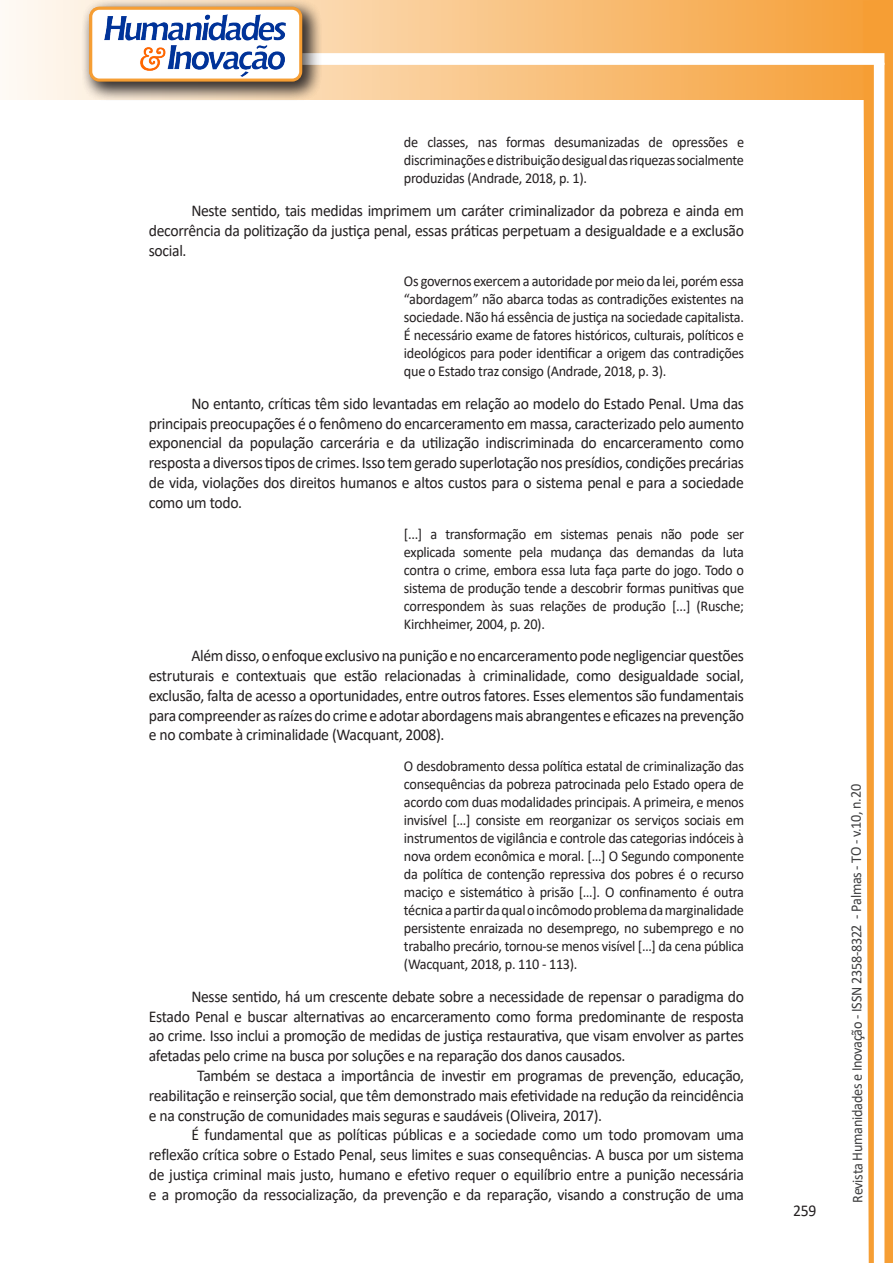
<style>
.page{position:relative;width:893px;height:1263px;background:#fff}
.page>*{position:absolute;margin:0;border:0;box-sizing:border-box;transform-origin:0 0}
.texto{font:16.5px/19.8px "Calibri";letter-spacing:-.02em;color:#231f20;text-align:justify;scale:.95 1}
.citacao{font:15px/18px "Calibri";letter-spacing:-.02em;color:#231f20;text-align:justify;scale:.95 1}
.t1{font:15px "Calibri";letter-spacing:-.025em;color:#3e3e3f;scale:.95 1}
</style>
<div class="page">
<svg style="left:5px;top:0;width:858px;height:100px;background:#f9c484"></svg>
<div style="left:302px;top:53px;width:582px;height:12px;background:#fff;border:2px solid #fff"></div>
<svg style="left:863px;top:0;width:30px;height:1263px"></svg>
<div style="left:81px;top:0;width:241px;height:102px;background:#231f20;opacity:.75"></div>
<div style="left:91px;top:8px;width:210px;height:72px;background:#fff;border-radius:9px"></div>
<img style="left:104px;top:14px;width:181px;height:62px">
<div style="left:89px;top:7px;width:213px;height:75px;border:3px solid #f69e34;border-radius:9px"></div>
<p class="citacao" style="left:404px;top:133px;width:360px">de classes, nas formas desumanizadas de opressões e discriminações e distribuição desigual das riquezas socialmente produzidas (Andrade, 2018, p. 1).</p>
<p class="texto" style="left:149px;top:200px;width:628px;text-indent:43px">Neste sentido, tais medidas imprimem um caráter criminalizador da pobreza e ainda em decorrência da politização da justiça penal, essas práticas perpetuam a desigualdade e a exclusão social.</p>
<p class="citacao" style="left:404px;top:272px;width:359px">Os governos exercem a autoridade por meio da lei, porém essa “abordagem” não abarca todas as contradições existentes na sociedade. Não há essência de justiça na sociedade capitalista.<br>É necessário exame de fatores históricos, culturais, políticos e ideológicos para poder identificar a origem das contradições que o Estado traz consigo (Andrade, 2018, p. 3).</p>
<p class="texto" style="left:149px;top:393px;width:628px;text-indent:43px">No entanto, críticas têm sido levantadas em relação ao modelo do Estado Penal. Uma das principais preocupações é o fenômeno do encarceramento em massa, caracterizado pelo aumento exponencial da população carcerária e da utilização indiscriminada do encarceramento como resposta a diversos tipos de crimes. Isso tem gerado superlotação nos presídios, condições precárias de vida, violações dos direitos humanos e altos custos para o sistema penal e para a sociedade como um todo.</p>
<p class="citacao" style="left:404px;top:524px;width:360px">[...] a transformação em sistemas penais não pode ser explicada somente pela mudança das demandas da luta contra o crime, embora essa luta faça parte do jogo. Todo o sistema de produção tende a descobrir formas punitivas que correspondem às suas relações de produção [...] (Rusche; Kirchheimer, 2004, p. 20).</p>
<p class="texto" style="left:149px;top:645px;width:628px;text-indent:43px">Além disso, o enfoque exclusivo na punição e no encarceramento pode negligenciar questões estruturais e contextuais que estão relacionadas à criminalidade, como desigualdade social, exclusão, falta de acesso a oportunidades, entre outros fatores. Esses elementos são fundamentais para compreender as raízes do crime e adotar abordagens mais abrangentes e eficazes na prevenção e no combate à criminalidade (Wacquant, 2008).</p>
<p class="citacao" style="left:404px;top:757px;width:360px">O desdobramento dessa política estatal de criminalização das consequências da pobreza patrocinada pelo Estado opera de acordo com duas modalidades principais. A primeira, e menos invisível […] consiste em reorganizar os serviços sociais em instrumentos de vigilância e controle das categorias indóceis à nova ordem econômica e moral. […] O Segundo componente da política de contenção repressiva dos pobres é o recurso maciço e sistemático à prisão […]. O confinamento é outra técnica a partir da qual o incômodo problema da marginalidade persistente enraizada no desemprego, no subemprego e no trabalho precário, tornou-se menos visível […] da cena pública (Wacquant, 2018, p. 110 - 113).</p>
<p class="texto" style="left:149px;top:986px;width:628px;text-indent:43px">Nesse sentido, há um crescente debate sobre a necessidade de repensar o paradigma do Estado Penal e buscar alternativas ao encarceramento como forma predominante de resposta ao crime. Isso inclui a promoção de medidas de justiça restaurativa, que visam envolver as partes afetadas pelo crime na busca por soluções e na reparação dos danos causados.</p>
<p class="texto" style="left:149px;top:1065px;width:628px;text-indent:48px">Também se destaca a importância de investir em programas de prevenção, educação, reabilitação e reinserção social, que têm demonstrado mais efetividade na redução da reincidência e na construção de comunidades mais seguras e saudáveis (Oliveira, 2017).</p>
<p class="texto" style="left:149px;top:1124px;width:628px;text-indent:43px">É fundamental que as políticas públicas e a sociedade como um todo promovam uma reflexão crítica sobre o Estado Penal, seus limites e suas consequências. A busca por um sistema de justiça criminal mais justo, humano e efetivo requer o equilíbrio entre a punição necessária e a promoção da ressocialização, da prevenção e da reparação, visando a construção de uma</p>
<p class="texto" style="left:793px;top:1200px;width:26px">259</p>
<p class="t1" style="left:846px;top:1203px;width:442px;rotate:-90deg">Revista Humanidades e Inovação - ISSN 2358-8322 - Palmas - TO - v.10, n.20</p>
</div>
